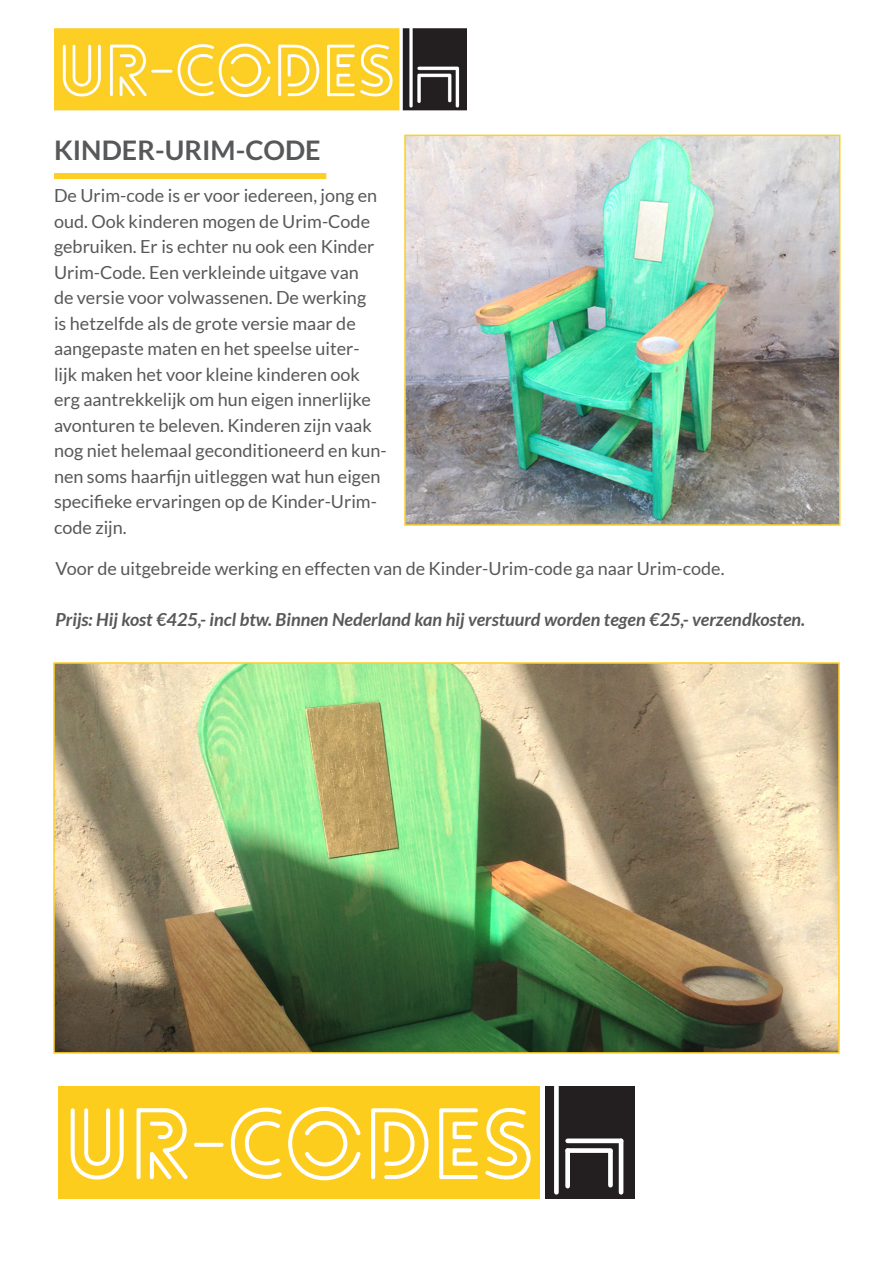
<style>
.page{position:relative;width:893px;height:1263px;background:#fff}
.page>*{position:absolute;margin:0;border:0;box-sizing:border-box;transform-origin:0 0}
.t1{font:700 27px "Lato";color:#57585a}
.t2{font:18px/25.5px "Lato";color:#57585a}
.t3{font:italic 700 18px "Lato";color:#57585a}
</style>
<div class="page">
<img style="left:54px;top:28px;width:412px;height:82px">
<img style="left:407px;top:138px;width:430px;height:385px">
<div style="left:404px;top:135px;width:436px;height:391px;border:2px solid #fdcf24"></div>
<div style="left:54px;top:173px;width:272px;height:6px;background:#fdcf24"></div>
<img style="left:56px;top:665px;width:781px;height:386px">
<div style="left:53px;top:662px;width:787px;height:392px;border:2px solid #fdce24"></div>
<div style="left:58px;top:1086px;width:482px;height:112px;background:#fdcd1e"></div>
<svg style="left:70px;top:1108px;width:54px;height:72px"></svg>
<svg style="left:136px;top:1108px;width:52px;height:72px"></svg>
<div style="left:194px;top:1143px;width:30px;height:4px;border:2px solid #fff"></div>
<svg style="left:230px;top:1106px;width:131px;height:75px"></svg>
<svg style="left:371px;top:1108px;width:58px;height:72px"></svg>
<svg style="left:439px;top:1107px;width:92px;height:73px"></svg>
<div style="left:545px;top:1086px;width:90px;height:112px;background:#231f20"></div>
<div style="left:554px;top:1086px;width:5px;height:106px;background:#fff"></div>
<hr style="left:619px;top:1141px;width:4px;height:51px;background:#fff">
<div style="left:568px;top:1138px;width:53px;height:5px;background:#fff"></div>
<div style="left:565px;top:1150px;width:5px;height:36px;background:#fff"></div>
<div style="left:568px;top:1148px;width:42px;height:5px;background:#fff"></div>
<div style="left:608px;top:1151px;width:5px;height:34px;background:#fff"></div>
<p class="t1" style="left:54px;top:134px;width:268px">KINDER-URIM-CODE</p>
<p class="t2" style="left:54px;top:183px;width:334px">De Urim-code is er voor iedereen, jong en oud. Ook kinderen mogen de Urim-Code gebruiken. Er is echter nu ook een Kinder Urim-Code. Een verkleinde uitgave van<br>de versie voor volwassenen. De werking<br>is hetzelfde als de grote versie maar de aangepaste maten en het speelse uiter&shy;lijk maken het voor kleine kinderen ook erg aantrekkelijk om hun eigen innerlijke avonturen te beleven. Kinderen zijn vaak nog niet helemaal geconditioneerd en kun&shy;nen soms haarfijn uitleggen wat hun eigen specifieke ervaringen op de Kinder-Urim&shy;code zijn.</p>
<p class="t2" style="left:56px;top:556px;width:670px">Voor de uitgebreide werking en effecten van de Kinder-Urim-code ga naar Urim-code.</p>
<p class="t3" style="left:56px;top:610px;width:751px">Prijs: Hij kost €425,- incl btw. Binnen Nederland kan hij verstuurd worden tegen €25,- verzendkosten.</p>
</div>
